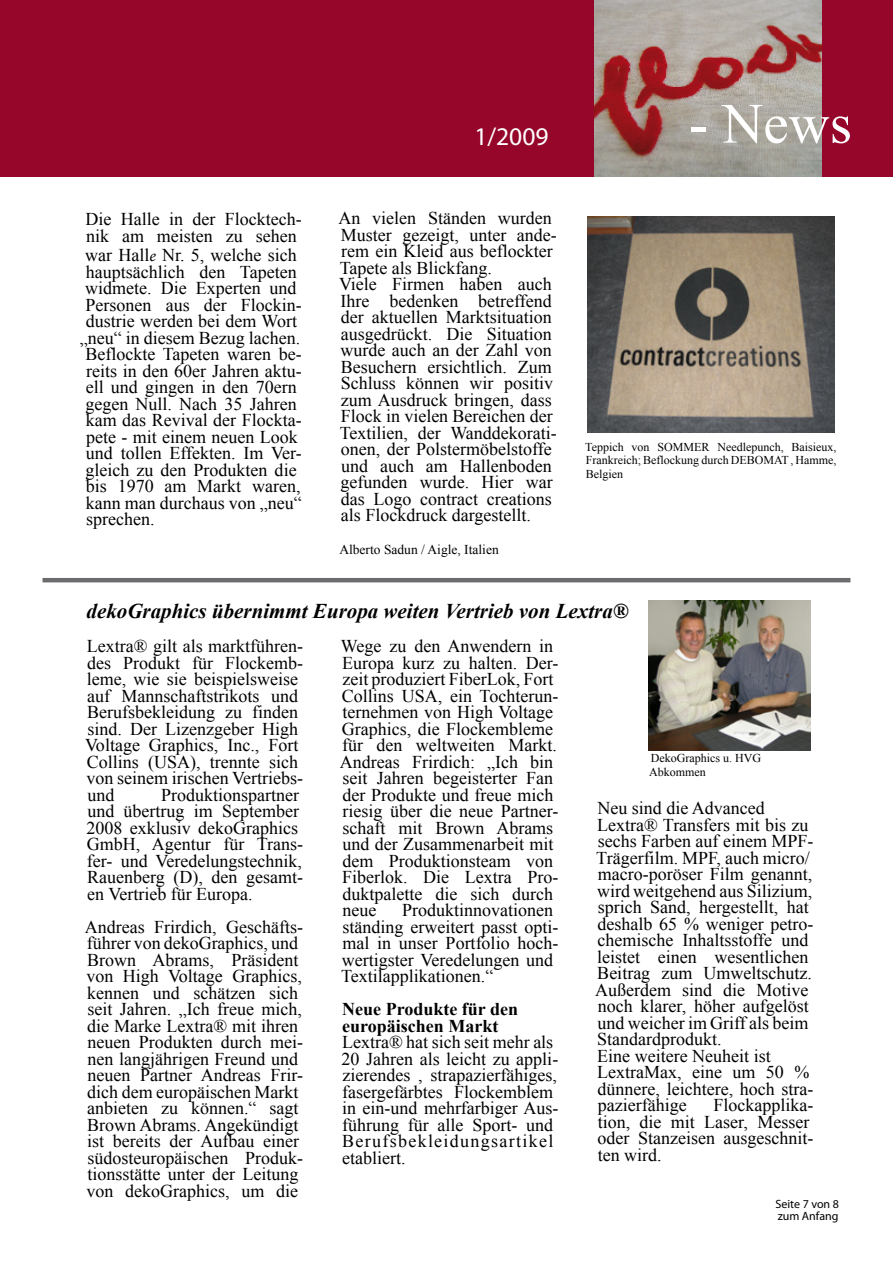
<style>
.page{position:relative;width:893px;height:1263px;background:#fff}
.page>*{position:absolute;margin:0;border:0;box-sizing:border-box;transform-origin:0 0}
.t1{font:57px "Times New Roman";color:#fff}
.t2{font:25.5px "Myriad Pro";color:#fff}
.t3{font:italic 700 21px "Times New Roman";color:#000}
.t4{font:18px/16.5px "Times New Roman";color:#000}
.t5{font:700 18px/16.5px "Times New Roman";color:#000}
.t6{font:13.5px "Times New Roman";color:#000}
.t7{font:12px/13.5px "Times New Roman";color:#000}
.t8{font:12px/12.3px "Myriad Pro";color:#000}
.s1{font-family:"Minion Pro";font-style:italic;font-size:16.5px}
</style>
<div class="page">
<div style="left:0;top:0;width:893px;height:176px;background:#95062a"></div>
<img style="left:594px;top:0;width:228px;height:176px">
<hr style="left:43px;top:578px;width:807px;height:4px;background:#6c6c6e">
<img style="left:649px;top:601px;width:161px;height:149px">
<img style="left:588px;top:216px;width:246px;height:216px">
<p class="t4" style="left:86px;top:211px;width:218px">Die Halle in der Flocktech&shy;nik am meisten zu sehen</p>
<p class="t4" style="left:85px;top:247px;width:213px">war Hall<span class="s1">e</span> Nr. 5, welche sich</p>
<p class="t4" style="left:86px;top:263px;width:212px">hauptsächlich den Tapeten</p>
<p class="t4" style="left:85px;top:280px;width:213px">widmete. Die Experten und</p>
<p class="t4" style="left:86px;top:296px;width:218px">Personen aus der Flockin-</p>
<p class="t4" style="left:86px;top:313px;width:213px">dustrie werden bei dem Wort</p>
<p class="t4" style="left:80px;top:329px;width:222px">„neu“ in diesem Bezug lachen.</p>
<p class="t4" style="left:86px;top:346px;width:218px">Beflockte Tapeten waren be-</p>
<p class="t4" style="left:86px;top:362px;width:217px">reits in den 60er Jahren aktu-</p>
<p class="t4" style="left:86px;top:379px;width:212px">ell und gingen in den 70ern</p>
<p class="t4" style="left:85px;top:395px;width:213px">gegen Null. Nach 35 Jahren</p>
<p class="t4" style="left:86px;top:412px;width:217px">kam das Revival der Flockta-</p>
<p class="t4" style="left:86px;top:428px;width:213px">pete - mit einem neuen Look</p>
<p class="t4" style="left:86px;top:445px;width:217px">und tollen Effekten. Im Ver-</p>
<p class="t4" style="left:85px;top:461px;width:213px">gleich zu den Produkten die</p>
<p class="t4" style="left:86px;top:478px;width:216px">bis 1970 am Markt waren,</p>
<p class="t4" style="left:86px;top:494px;width:218px">kann man durchaus von „neu“</p>
<p class="t4" style="left:86px;top:511px;width:70px">sprechen.</p>
<h2 class="t2" style="left:474px;top:121px;width:76px">1 /2009</h2>
<p class="t4" style="left:338px;top:209px;width:220px">An vielen Ständen wurden<br>Muster gezeigt, unter ande&shy;rem ein Kleid aus beflockter<br>Tapete als Blickfang.<br>Viele Firmen haben auch<br>Ihre bedenken betreffend der aktuellen Marktsituation ausgedrückt. Die Situation wurde auch an der Zahl von<br>Besuchern ersichtlich. Zum<br>Schluss können wir positiv zum Ausdruck bringen, dass<br>Flock in vielen Bereichen der<br>Textilien, der Wanddekorati&shy;onen, der Polstermöbelstoffe und auch am Hallenboden gefunden wurde. Hier war das Logo contract creations als Flockdruck dargestellt.</p>
<p class="t6" style="left:339px;top:540px;width:161px">Alberto Sadun / Aigle, Italien</p>
<h1 class="t1" style="left:689px;top:85px;width:165px">- News</h1>
<p class="t7" style="left:585px;top:440px;width:253px;text-align:justify">Teppich von SOMMER Needlepunch, Baisieux, Frankreich; Beflockung durch DEBOMAT , Hamme, Belgien</p>
<p class="t3" style="left:87px;top:596px;width:543px">dekoGraphics übernimmt Europa weiten Vertrieb von Lextra®</p>
<p class="t4" style="left:85px;top:638px;width:219px">Lextra® gilt als marktführen&shy;des Produkt für Flockemb&shy;leme, wie sie beispielsweise auf Mannschaftstrikots und<br>Berufsbekleidung zu finden sind. Der Lizenzgeber High<br>Voltage Graphics, Inc., Fort<br>Collins (USA), trennte sich von seinem irischen Vertriebs&shy;und</p>
<p class="t4" style="left:86px;top:786px;width:218px;text-indent:75px">Produktionspartner und übertrug im September<br>2008 exklusiv dekoGraphics<br>GmbH, Agentur für Trans&shy;fer- und Veredelungstechnik,<br>Rauenberg (D), den gesamt&shy;en Vertrieb für Europa.</p>
<p class="t4" style="left:85px;top:918px;width:220px">Andreas Frirdich, Geschäfts&shy;führer von dekoGraphics, und<br>Brown Abrams, Präsident von High Voltage Graphics, kennen und schätzen sich seit Jahren. „Ich freue mich, die Marke Lextra® mit ihren neuen Produkten durch mei&shy;nen langjährigen Freund und neuen Partner Andreas Frir&shy;dich dem europäischen Markt anbieten zu können.“ sagt<br>Brown Abrams. Angekündigt ist bereits der Aufbau einer südosteuropäischen Produk&shy;tionsstätte unter der Leitung von dekoGraphics, um die</p>
<p class="t4" style="left:340px;top:638px;width:220px">Wege zu den Anwendern in<br>Europa kurz zu halten. Der&shy;zeit produziert FiberLok, Fort<br>Collins USA, ein Tochterun&shy;ternehmen von High Voltage<br>Graphics, die Flockembleme für den weltweiten Markt.<br>Andreas Frirdich: „Ich bin seit Jahren begeisterter Fan der Produkte und freue mich riesig über die neue Partner&shy;schaft mit Brown Abrams und der Zusammenarbeit mit dem Produktionsteam von<br>Fiberlok. Die Lextra Pro&shy;duktpalette die sich durch neue</p>
<p class="t4" style="left:341px;top:902px;width:219px;text-indent:61px">Produktinnovationen ständing erweitert passt opti&shy;mal in unser Portfolio hoch&shy;wertigster Veredelungen und<br>Textilapplikationen.“</p>
<p class="t5" style="left:342px;top:1001px;width:177px">Neue Produkte für den europäischen Markt</p>
<p class="t4" style="left:342px;top:1034px;width:218px">Lextra® hat sich seit mehr als<br>20 Jahren als leicht zu appli&shy;zierendes , strapazierfähiges, fasergefärbtes Flockemblem in ein-und mehrfarbiger Aus&shy;führung für alle Sport- und<br>Berufsbekleidungsartikel etabliert.</p>
<p class="t7" style="left:649px;top:751px;width:113px">DekoGraphics u. HVG<br>Abkommen</p>
<p class="t4" style="left:595px;top:799px;width:220px">Neu sind die Advanced<br>Lextra® Transfers mit bis zu sechs Farben auf einem MPF-<br>Trägerfilm. MPF, auch micro/ macro-poröser Film genannt, wird weitgehend aus Silizium, sprich Sand, hergestellt, hat deshalb 65 % weniger petro&shy;chemische Inhaltsstoffe und leistet einen wesentlichen<br>Beitrag zum Umweltschutz.<br>Außerdem sind die Motive noch klarer, höher aufgelöst und weicher im Griff als beim<br>Standardprodukt.<br>Eine weitere Neuheit ist<br>LextraMax, eine um 50 % dünnere, leichtere, hoch stra&shy;pazierfähige</p>
<p class="t4" style="left:597px;top:1096px;width:217px;text-indent:116px">Flockapplika&shy;tion, die mit Laser, Messer oder Stanzeisen ausgeschnit&shy;ten wird.</p>
<p class="t8" style="left:775px;top:1198px;width:65px">Seite von 8 zum Anfang</p>
</div>
